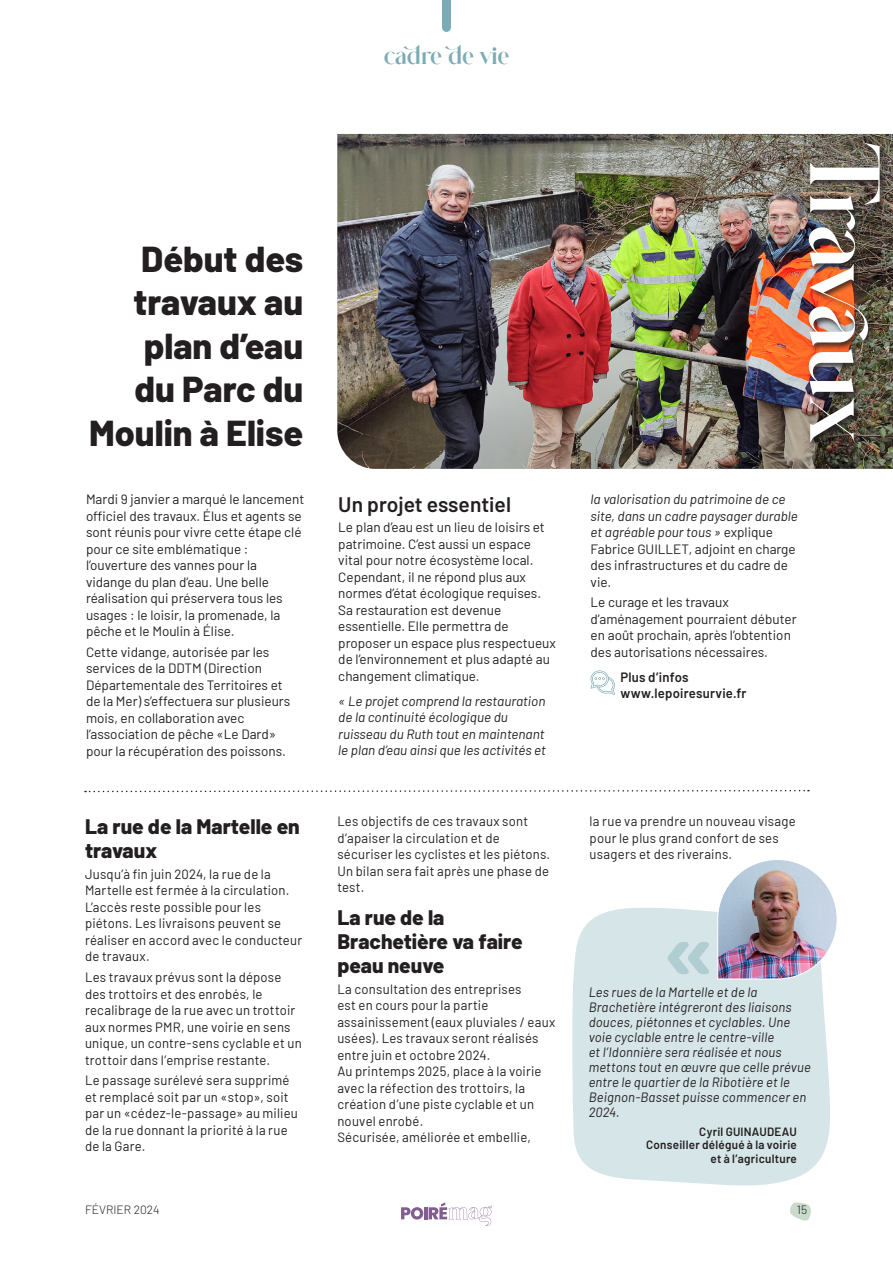
<style>
.page{position:relative;width:893px;height:1263px;background:#fff}
.page>*{position:absolute;margin:0;border:0;box-sizing:border-box;transform-origin:0 0}
.t1{font:87px "Glitten";letter-spacing:-.04em;color:#fff}
.t2{font:800 36px/43.5px "Barlow";color:#231f20;text-align:right}
.t3{font:24px "Glitten";color:#7bacb4}
.t4{font:800 21px/24px "Barlow";color:#231f20}
.t5{font:600 21px "Barlow";color:#231f20}
.t6{font:13.5px/16.5px "Barlow";letter-spacing:.005em;color:#231f20}
.t7{font:italic 13.5px/16.5px "Barlow";letter-spacing:.005em;color:#231f20}
.t8{font:600 13.5px/16.5px "Barlow";letter-spacing:.015em;color:#231f20}
.t9{font:600 12px "Barlow";letter-spacing:.025em;color:#231f20}
.t10{font:300 12px "Barlow";color:#231f20}
.s1{font-style:normal}
</style>
<div class="page">
<svg style="left:790px;top:1202px;width:21px;height:19px"></svg>
<svg style="left:401px;top:1207px;width:22px;height:12px"></svg>
<hr style="left:424px;top:1207px;width:4px;height:12px;background:#815d90">
<svg style="left:429px;top:1202px;width:63px;height:24px"></svg>
<div style="left:572px;top:908px;width:258px;height:278px;background:#d6e5e7"></div>
<svg style="left:667px;top:942px;width:42px;height:32px"></svg>
<img style="left:717px;top:860px;width:120px;height:120px">
<img style="left:337px;top:134px;width:556px;height:335px">
<div style="left:807px;top:142px;width:80px;height:308px;background:#231f20;opacity:.75"></div>
<svg style="left:85px;top:789px;width:724px;height:4px"></svg>
<div style="left:442px;top:0;width:9px;height:28px;background:#7bacb4"></div>
<svg style="left:591px;top:670px;width:24px;height:25px"></svg>
<p class="t2" style="left:89px;top:234px;width:216px">Début des travaux au plan d’eau<br>du Parc du<br>Moulin à Elise</p>
<p class="t6" style="left:86px;top:490px;width:220px">Mardi 9 janvier a marqué le lancement officiel des travaux. Élus et agents se sont réunis pour vivre cette étape clé pour ce site emblématique : l’ouverture des vannes pour la vidange du plan d’eau. Une belle réalisation qui préservera tous les usages : le loisir, la promenade, la pêche et le Moulin à Élise.</p>
<p class="t6" style="left:86px;top:643px;width:206px">Cette vidange, autorisée par les services de la DDTM (Direction Départementale des Territoires et de la Mer) s’effectuera sur plusieurs mois, en collaboration avec l’association de pêche «Le Dard» pour la récupération des poissons.</p>
<p class="t4" style="left:85px;top:813px;width:216px">La rue de la Martelle en travaux</p>
<p class="t6" style="left:85px;top:864px;width:219px">Jusqu’à fin juin 2024, la rue de la<br>Martelle est fermée à la circulation.<br>L’accès reste possible pour les piétons. Les livraisons peuvent se réaliser en accord avec le conducteur de travaux.</p>
<p class="t6" style="left:85px;top:968px;width:218px">Les travaux prévus sont la dépose des trottoirs et des enrobés, le recalibrage de la rue avec un trottoir aux normes PMR, une voirie en sens unique, un contre-sens cyclable et un trottoir dans l’emprise restante.</p>
<p class="t6" style="left:85px;top:1071px;width:214px">Le passage surélevé sera supprimé et remplacé soit par un «stop», soit par un «cédez-le-passage» au milieu de la rue donnant la priorité à la rue de la Gare.</p>
<p class="t3" style="left:384px;top:38px;width:126px">cadre de vie</p>
<p class="t5" style="left:338px;top:489px;width:174px">Un projet essentiel</p>
<p class="t6" style="left:338px;top:518px;width:219px">Le plan d’eau est un lieu de loisirs et patrimoine. C’est aussi un espace vital pour notre écosystème local.<br>Cependant, il ne répond plus aux normes d’état écologique requises.<br>Sa restauration est devenue essentielle. Elle permettra de proposer un espace plus respectueux de l’environnement et plus adapté au changement climatique.</p>
<p class="t7" style="left:338px;top:692px;width:209px">« Le projet comprend la restauration de la continuité écologique du ruisseau du Ruth tout en maintenant le plan d’eau ainsi que les activités et</p>
<p class="t6" style="left:337px;top:812px;width:214px">Les objectifs de ces travaux sont d’apaiser la circulation et de sécuriser les cyclistes et les piétons.<br>Un bilan sera fait après une phase de test.</p>
<p class="t4" style="left:337px;top:904px;width:187px">La rue de la<br>Brachetière va faire peau neuve</p>
<p class="t6" style="left:337px;top:979px;width:220px">La consultation des entreprises<br>est en cours pour la partie assainissement (eaux pluviales / eaux usées). Les travaux seront réalisés entre juin et octobre 2024.</p>
<p class="t6" style="left:337px;top:1062px;width:206px">Au printemps 2025, place à la voirie avec la réfection des trottoirs, la création d’une piste cyclable et un nouvel enrobé.</p>
<p class="t6" style="left:337px;top:1128px;width:195px">Sécurisée, améliorée et embellie,</p>
<p class="t1" style="left:906px;top:142px;width:302px;rotate:90deg">Travaux</p>
<p class="t7" style="left:591px;top:490px;width:209px">la valorisation du patrimoine de ce site, dans un cadre paysager durable et agréable pour tous » <span class="s1">explique<br>Fabrice GUILLET, adjoint en charge des infrastructures et du cadre de vie.</span></p>
<p class="t6" style="left:591px;top:593px;width:207px">Le curage et les travaux d’aménagement pourraient débuter en août prochain, après l’obtention des autorisations nécessaires.</p>
<p class="t8" style="left:620px;top:668px;width:128px">Plus d’infos www.lepoiresurvie.fr</p>
<p class="t6" style="left:590px;top:812px;width:208px">la rue va prendre un nouveau visage pour le plus grand confort de ses usagers et des riverains.</p>
<p class="t7" style="left:589px;top:984px;width:224px;line-height:15px">Les rues de la Martelle et de la<br>Brachetière intégreront des liaisons douces, piétonnes et cyclables. Une voie cyclable entre le centre-ville<br>et l’Idonnière sera réalisée et nous mettons tout en œuvre que celle prévue entre le quartier de la Ribotière et le<br>Beignon-Basset puisse commencer en<br>2024.</p>
<p class="t9" style="left:699px;top:1122px;width:99px">Cyril GUINAUDEAU</p>
<p class="t9" style="left:646px;top:1136px;width:152px">Conseiller délégué à la voirie</p>
<p class="t9" style="left:711px;top:1149px;width:88px">et à l’agriculture</p>
<p class="t10" style="left:85px;top:1201px;width:76px">FÉVRIER 2024</p>
<p class="t10" style="left:797px;top:1201px;width:12px">15</p>
</div>
